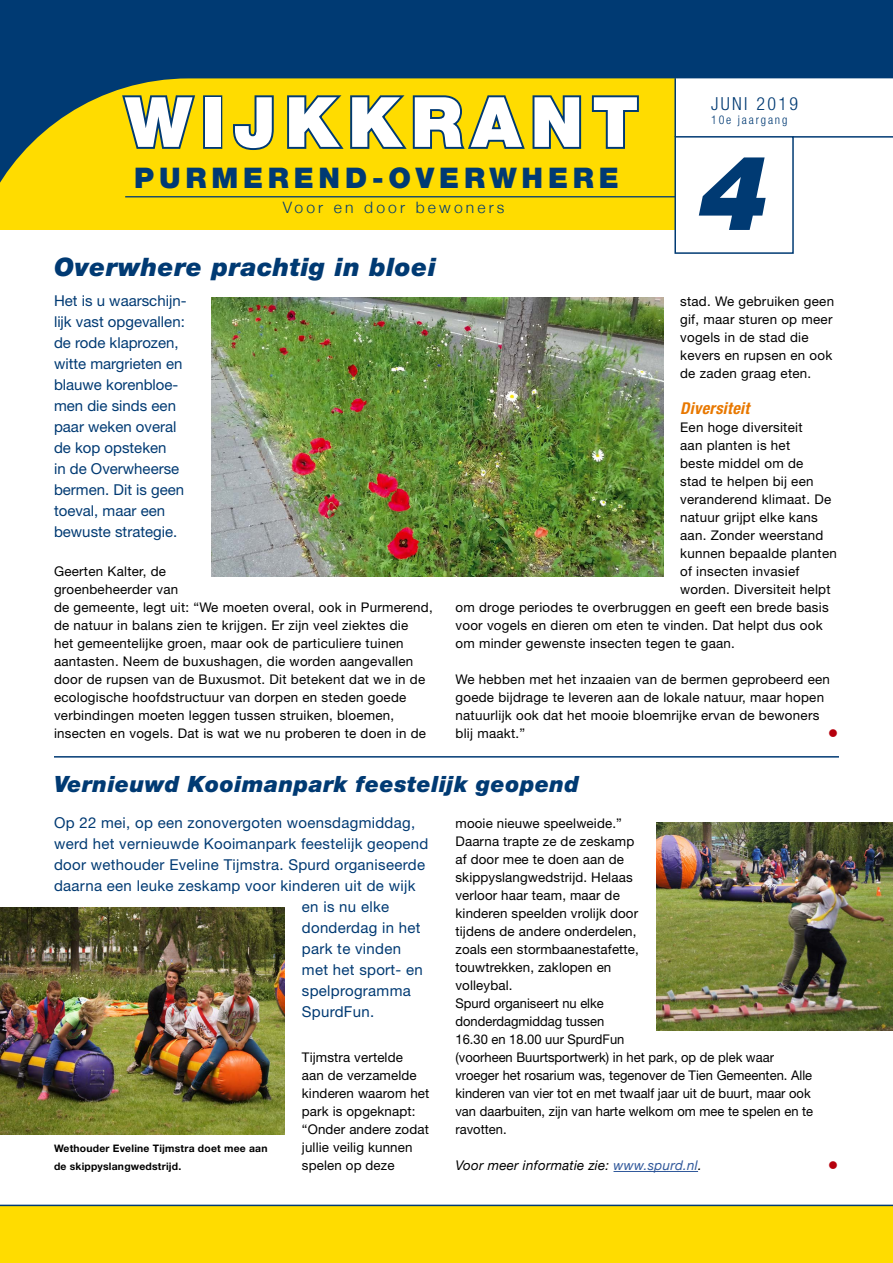
<style>
.page{position:relative;width:893px;height:1263px;background:#fff}
.page>*{position:absolute;margin:0;border:0;box-sizing:border-box;transform-origin:0 0}
.t1{font:italic 900 104.1px "Helvetica Neue";color:#003a73}
.t2{font:900 69.45px "Helvetica Neue";letter-spacing:.13em;color:#fff}
.t3{font:900 28.5px "Helvetica Neue";letter-spacing:.17em;color:#003a73}
.H1__Kop{font:italic 900 25.5px "Helvetica Neue";letter-spacing:.02em;color:#003a73}
.H1__Kop-2{font:italic 900 22.5px "Helvetica Neue";letter-spacing:.02em;color:#003a73}
.t4{font:300 condensed 18px "Helvetica Neue";letter-spacing:.13em;color:#003a73}
.H2__Subkop{font:italic 700 condensed 16.35px "Helvetica Neue";letter-spacing:.02em;color:#e87800}
.t5{font:300 15.75px "Helvetica Neue";letter-spacing:.2em;color:#003a73}
.H__Introtekst{font:15px "Helvetica Neue";letter-spacing:.02em;color:#003a73}
.H__Introtekst-2{font:15px/21px "Helvetica Neue";color:#003a73}
.P__Tekst_plat{font:13.35px/18px "Helvetica Neue";letter-spacing:.02em;color:#000}
.P__Tekst_plat-2{font:13.35px/18px "Helvetica Neue";color:#000}
.P__Tekst_plat-3{font:italic 13.35px "Helvetica Neue";letter-spacing:.02em;color:#000}
.P__Tekst_plat-4{font:13.35px "Wingdings";color:#b6000d}
.t6{font:300 condensed 12px "Helvetica Neue";letter-spacing:.15em;color:#003a73}
.P__Fotobijschrift{font:700 10.35px/18px "Helvetica Neue";letter-spacing:.02em;color:#000}
.s1{color:#30589b}
</style>
<div class="page">
<div style="left:0;top:1206px;width:893px;height:57px;background:#ffdc00"></div>
<div style="left:0;top:77px;width:675px;height:153px;background:#ffdc00"></div>
<svg style="left:0;top:0;width:893px;height:198px;fill:#003a73"></svg>
<hr style="left:793px;top:136px;width:100px;height:2px;background:#003a73">
<hr style="left:674px;top:78px;width:2px;height:59px;background:#003a73">
<hr style="left:125px;top:196px;width:550px;height:1px;background:#003a73">
<hr style="left:0;top:1205px;width:893px;height:1px;background:#003a73">
<div style="left:674px;top:136px;width:120px;height:118px;border:2px solid #003a73"></div>
<svg style="left:120px;top:92px;width:77px;height:59px"></svg>
<div style="left:203px;top:95px;width:19px;height:54px;border:4px solid #003a73"></div>
<svg style="left:231px;top:93px;width:45px;height:59px"></svg>
<svg style="left:285px;top:93px;width:298px;height:59px"></svg>
<svg style="left:590px;top:93px;width:51px;height:58px"></svg>
<img style="left:212px;top:298px;width:451px;height:278px">
<hr style="left:54px;top:756px;width:785px;height:2px;background:#003a73">
<hr style="left:613px;top:1171px;width:85px;height:1px;background:#30589b">
<img style="left:656px;top:823px;width:237px;height:208px">
<img style="left:0;top:908px;width:285px;height:226px">
<p class="t2" style="left:125px;top:81px;width:515px">WIJKKRANT</p>
<p class="t3" style="left:134px;top:161px;width:486px">PURMEREND-OVERWHERE</p>
<p class="t5" style="left:283px;top:195px;width:223px">Voor en door bewoners</p>
<p class="t4" style="left:711px;top:93px;width:88px">JUNI 2019</p>
<p class="t6" style="left:711px;top:113px;width:78px">10e jaargang</p>
<p class="t1" style="left:700px;top:129px;width:71px">4</p>
<h1 class="H1__Kop" style="left:54px;top:251px;width:384px">Overwhere prachtig in bloei</h1>
<p class="H__Introtekst-2" style="left:54px;top:290px;width:134px">Het is u waarschijn&shy;lijk vast opgevallen: de rode klaprozen, witte margrieten en blauwe korenbloe&shy;men die sinds een paar weken overal de kop opsteken<br>in de Overwheerse bermen. Dit is geen toeval, maar een bewuste strategie.</p>
<p class="P__Tekst_plat" style="left:54px;top:562px;width:380px">Geerten Kalter, de<br>groenbeheerder van<br>de gemeente, legt uit: “We moeten overal, ook in Purmerend, de natuur in balans zien te krijgen. Er zijn veel ziektes die<br>het gemeentelijke groen, maar ook de particuliere tuinen aantasten. Neem de buxushagen, die worden aangevallen door de rupsen van de Buxusmot. Dit betekent dat we in de ecologische hoofdstructuur van dorpen en steden goede verbindingen moeten leggen tussen struiken, bloemen, insecten en vogels. Dat is wat we nu proberen te doen in de</p>
<p class="P__Tekst_plat" style="left:680px;top:292px;width:155px">stad. We gebruiken geen gif, maar sturen op meer vogels in de stad die kevers en rupsen en ook de zaden graag eten.</p>
<h2 class="H2__Subkop" style="left:680px;top:398px;width:71px">Diversiteit</h2>
<p class="P__Tekst_plat" style="left:680px;top:418px;width:124px">Een hoge diversiteit</p>
<p class="P__Tekst_plat" style="left:680px;top:436px;width:112px">aan planten is het</p>
<p class="P__Tekst_plat" style="left:680px;top:454px;width:125px">beste middel om de</p>
<p class="P__Tekst_plat" style="left:680px;top:472px;width:135px">stad te helpen bij een</p>
<p class="P__Tekst_plat" style="left:680px;top:490px;width:153px">veranderend klimaat. De</p>
<p class="P__Tekst_plat" style="left:680px;top:508px;width:139px">natuur grijpt elke kans</p>
<p class="P__Tekst_plat" style="left:680px;top:526px;width:145px">aan. Zonder weerstand</p>
<p class="P__Tekst_plat" style="left:680px;top:544px;width:158px">kunnen bepaalde planten</p>
<p class="P__Tekst_plat" style="left:680px;top:562px;width:121px">of insecten invasief</p>
<p class="P__Tekst_plat" style="left:680px;top:580px;width:152px">worden. Diversiteit helpt</p>
<p class="P__Tekst_plat" style="left:455px;top:598px;width:375px">om droge periodes te overbruggen en geeft een brede basis</p>
<p class="P__Tekst_plat" style="left:455px;top:616px;width:369px">voor vogels en dieren om eten te vinden. Dat helpt dus ook</p>
<p class="P__Tekst_plat" style="left:455px;top:634px;width:281px">om minder gewenste insecten tegen te gaan.</p>
<p class="P__Tekst_plat" style="left:455px;top:670px;width:376px">We hebben met het inzaaien van de bermen geprobeerd een goede bijdrage te leveren aan de lokale natuur, maar hopen natuurlijk ook dat het mooie bloemrijke ervan de bewoners blij maakt.”</p>
<p class="P__Tekst_plat-4" style="left:828px;top:726px;width:11px">●</p>
<h1 class="H1__Kop-2" style="left:54px;top:770px;width:527px">Vernieuwd Kooimanpark feestelijk geopend</h1>
<p class="H__Introtekst" style="left:54px;top:814px;width:363px">Op 22 mei, op een zonovergoten woensdagmiddag,</p>
<p class="H__Introtekst" style="left:54px;top:835px;width:376px">werd het vernieuwde Kooimanpark feestelijk geopend</p>
<p class="H__Introtekst" style="left:54px;top:856px;width:373px">door wethouder Eveline Tijmstra. Spurd organiseerde</p>
<p class="H__Introtekst" style="left:54px;top:877px;width:363px">daarna een leuke zeskamp voor kinderen uit de wijk</p>
<p class="H__Introtekst" style="left:302px;top:898px;width:89px">en is nu elke</p>
<p class="H__Introtekst" style="left:302px;top:919px;width:120px">donderdag in het</p>
<p class="H__Introtekst" style="left:302px;top:940px;width:101px">park te vinden</p>
<p class="H__Introtekst" style="left:302px;top:961px;width:122px">met het sport- en</p>
<p class="H__Introtekst" style="left:302px;top:982px;width:110px">spelprogramma</p>
<p class="H__Introtekst" style="left:302px;top:1003px;width:74px">SpurdFun.</p>
<p class="P__Tekst_plat" style="left:302px;top:1048px;width:129px">Tijmstra vertelde<br>aan de verzamelde kinderen waarom het park is opgeknapt: “Onder andere zodat jullie veilig kunnen spelen op deze</p>
<p class="P__Fotobijschrift" style="left:54px;top:1139px;width:215px">Wethouder Eveline Tijmstra doet mee aan de skippyslangwedstrijd.</p>
<p class="P__Tekst_plat" style="left:455px;top:814px;width:185px">mooie nieuwe speelweide.”<br>Daarna trapte ze de zeskamp af door mee te doen aan de skippyslangwedstrijd. Helaas verloor haar team, maar de kinderen speelden vrolijk door tijdens de andere onderdelen, zoals een stormbaanestafette, touwtrekken, zaklopen en volleybal.</p>
<p class="P__Tekst_plat-2" style="left:455px;top:994px;width:359px">Spurd organiseert nu elke<br>donderdagmiddag tussen<br>16.30 en 18.00 uur SpurdFun<br>(voorheen Buurtsportwerk) in het park, op de plek waar vroeger het rosarium was, tegenover de Tien Gemeenten. Alle kinderen van vier tot en met twaalf jaar uit de buurt, maar ook van daarbuiten, zijn van harte welkom om mee te spelen en te ravotten.</p>
<p class="P__Tekst_plat-3" style="left:455px;top:1156px;width:248px">Voor meer informatie zie: <span class="s1">www.spurd.nl</span>.</p>
<p class="P__Tekst_plat-4" style="left:828px;top:1158px;width:11px">●</p>
</div>
